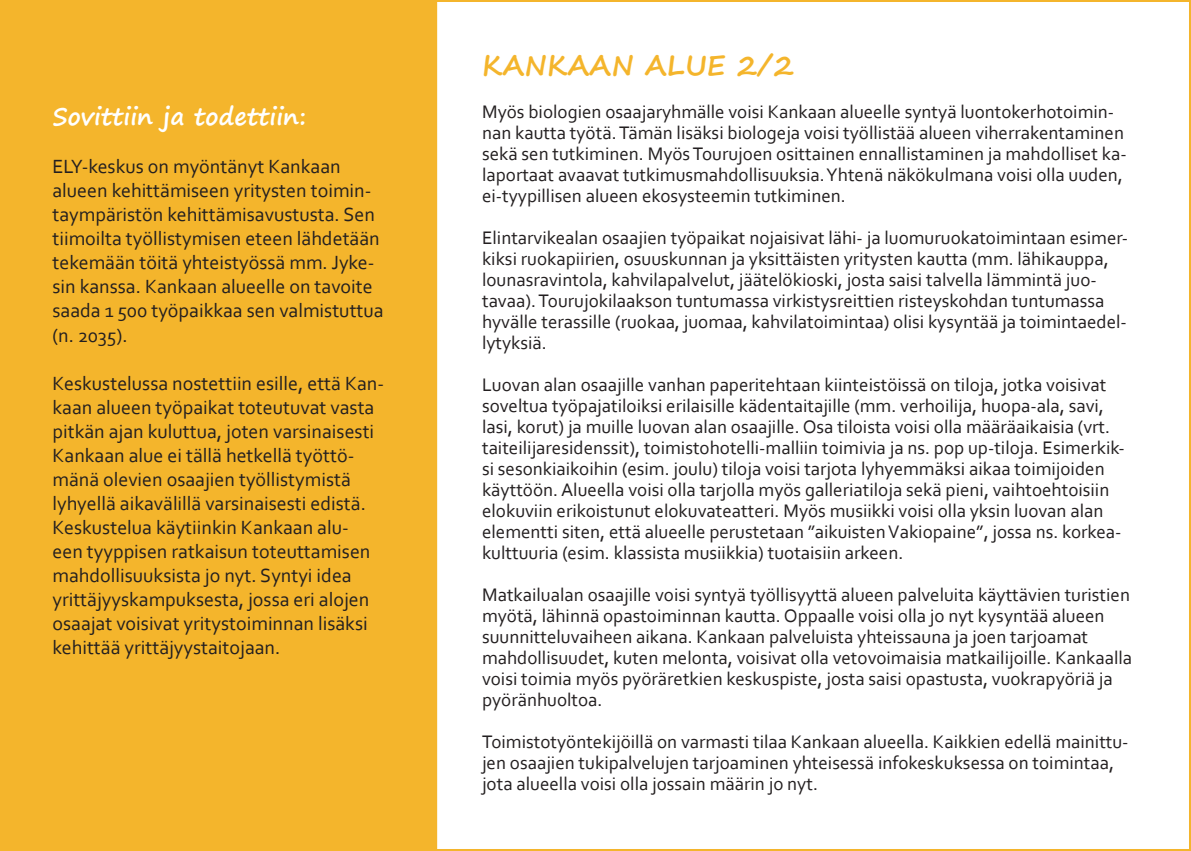
<style>
.page{position:relative;width:1191px;height:851px;background:#fff}
.page>*{position:absolute;margin:0;border:0;box-sizing:border-box;transform-origin:0 0}
.t1{font:700 28px "Segoe Print";color:#f4b52c}
.t2{font:700 24px "Segoe Print";color:#fff}
.t3{font:20px/24px "Corbel";color:#231f20}
.t4{font:19px/21px "Corbel";color:#231f20}
</style>
<div class="page">
<svg style="left:1190px;top:0;width:1px;height:850px"></svg>
<div style="left:0;top:0;width:437px;height:850px;background:#f4b52c"></div>
<p class="t2" style="left:52px;top:95px;width:255px">Sovittiin ja todettiin:</p>
<p class="t3" style="left:52px;top:154px;width:333px">ELY-keskus on myöntänyt Kankaan alueen kehittämiseen yritysten toimin&shy;taympäristön kehittämisavustusta. Sen tiimoilta työllistymisen eteen lähdetään tekemään töitä yhteistyössä mm. Jyke&shy;sin kanssa. Kankaan alueelle on tavoite saada 1 500 työpaikkaa sen valmistuttua (n. 2035).</p>
<p class="t3" style="left:52px;top:370px;width:333px">Keskustelussa nostettiin esille, että Kan&shy;kaan alueen työpaikat toteutuvat vasta pitkän ajan kuluttua, joten varsinaisesti Kankaan alue ei tällä hetkellä työttö&shy;mänä olevien osaajien työllistymistä lyhyellä aikavälillä varsinaisesti edistä.<br>Keskustelua käytiinkin Kankaan alu&shy;een tyyppisen ratkaisun toteuttamisen mahdollisuuksista jo nyt. Syntyi idea yrittäjyyskampuksesta, jossa eri alojen osaajat voisivat yritystoiminnan lisäksi kehittää yrittäjyystaitojaan.</p>
<h1 class="t1" style="left:482px;top:39px;width:313px">KANKAAN ALUE 2/2</h1>
<p class="t4" style="left:482px;top:101px;width:646px">Myös biologien osaajaryhmälle voisi Kankaan alueelle syntyä luontokerhotoimin&shy;nan kautta työtä. Tämän lisäksi biologeja voisi työllistää alueen viherrakentaminen sekä sen tutkiminen. Myös Tourujoen osittainen ennallistaminen ja mahdolliset ka&shy;laportaat avaavat tutkimusmahdollisuuksia. Yhtenä näkökulmana voisi olla uuden, ei-tyypillisen alueen ekosysteemin tutkiminen.</p>
<p class="t4" style="left:482px;top:227px;width:647px">Elintarvikealan osaajien työpaikat nojaisivat lähi- ja luomuruokatoimintaan esimer&shy;kiksi ruokapiirien, osuuskunnan ja yksittäisten yritysten kautta (mm. lähikauppa, lounasravintola, kahvilapalvelut, jäätelökioski, josta saisi talvella lämmintä juo&shy;tavaa). Tourujokilaakson tuntumassa virkistysreittien risteyskohdan tuntumassa hyvälle terassille (ruokaa, juomaa, kahvilatoimintaa) olisi kysyntää ja toimintaedel&shy;lytyksiä.</p>
<p class="t4" style="left:482px;top:374px;width:644px">Luovan alan osaajille vanhan paperitehtaan kiinteistöissä on tiloja, jotka voisivat soveltua työpajatiloiksi erilaisille kädentaitajille (mm. verhoilija, huopa-ala, savi, lasi, korut) ja muille luovan alan osaajille. Osa tiloista voisi olla määräaikaisia (vrt. taiteilijaresidenssit), toimistohotelli-malliin toimivia ja ns. pop up-tiloja. Esimerkik&shy;si sesonkiaikoihin (esim. joulu) tiloja voisi tarjota lyhyemmäksi aikaa toimijoiden käyttöön. Alueella voisi olla tarjolla myös galleriatiloja sekä pieni, vaihtoehtoisiin elokuviin erikoistunut elokuvateatteri. Myös musiikki voisi olla yksin luovan alan elementti siten, että alueelle perustetaan ”aikuisten Vakiopaine”, jossa ns. korkea&shy;kulttuuria (esim. klassista musiikkia) tuotaisiin arkeen.</p>
<p class="t4" style="left:482px;top:583px;width:651px">Matkailualan osaajille voisi syntyä työllisyyttä alueen palveluita käyttävien turistien myötä, lähinnä opastoiminnan kautta. Oppaalle voisi olla jo nyt kysyntää alueen suunnitteluvaiheen aikana. Kankaan palveluista yhteissauna ja joen tarjoamat mahdollisuudet, kuten melonta, voisivat olla vetovoimaisia matkailijoille. Kankaalla voisi toimia myös pyöräretkien keskuspiste, josta saisi opastusta, vuokrapyöriä ja pyöränhuoltoa.</p>
<p class="t4" style="left:482px;top:730px;width:648px">Toimistotyöntekijöillä on varmasti tilaa Kankaan alueella. Kaikkien edellä mainittu&shy;jen osaajien tukipalvelujen tarjoaminen yhteisessä infokeskuksessa on toimintaa, jota alueella voisi olla jossain määrin jo nyt.</p>
</div>
